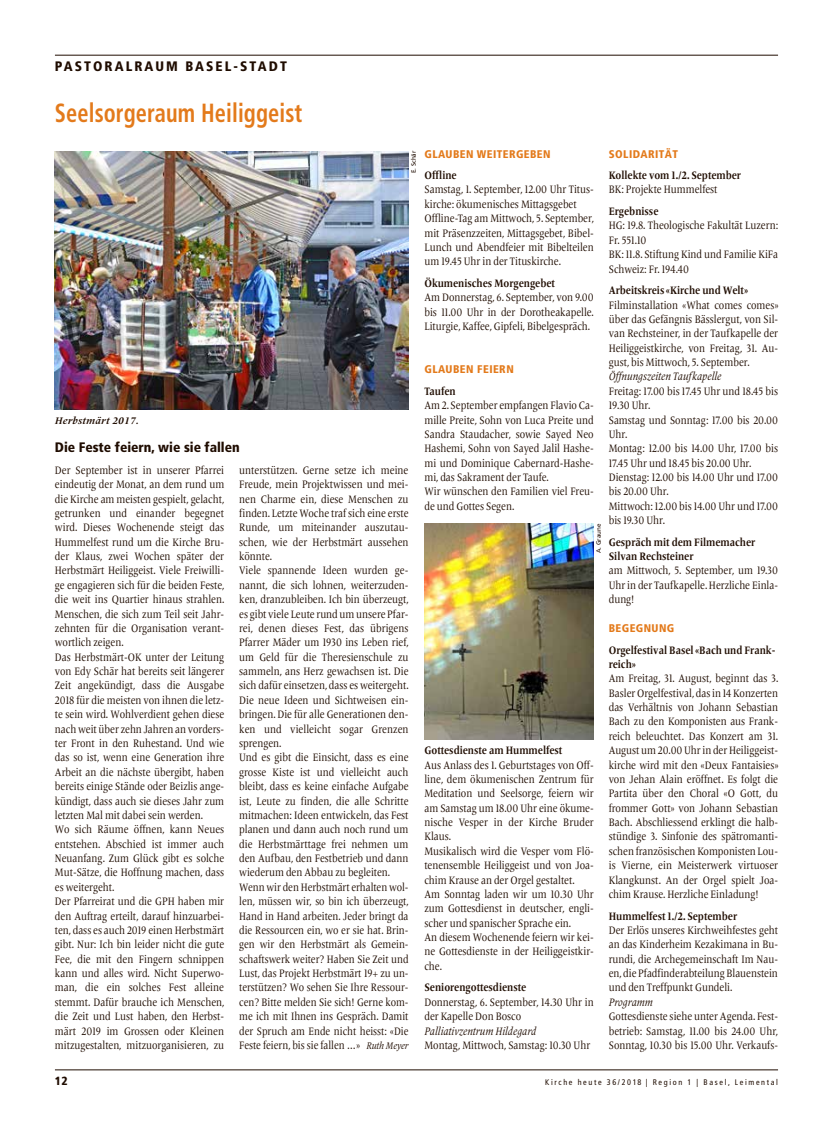
<style>
.page{position:relative;width:833px;height:1134px;background:#fff}
.page>*{position:absolute;margin:0;border:0;box-sizing:border-box;transform-origin:0 0}
.t1{font:700 condensed 26.25px "Frutiger";letter-spacing:.005em;color:#e37a1b;scale:.85 1}
.t2{font:900 condensed 13.75px "Frutiger";color:#1f0c00}
.t3{font:900 condensed 13.75px "Frutiger";letter-spacing:.15em;color:#1f0c00}
.t4{font:900 condensed 11.88px "Frutiger";color:#1f0c00}
.t5{font:11.25px/14.4px "Frutiger Serif LT Pro";color:#1f0c00;scale:.85 1}
.t6{font:700 11.25px/14.4px "Frutiger Serif LT Pro";color:#1f0c00;scale:.85 1}
.t7{font:italic 11.25px "Frutiger Serif LT Pro";color:#1f0c00;scale:.85 1}
.t8{font:900 condensed 11.12px "Frutiger";letter-spacing:.04em;color:#e37a1b}
.t9{font:italic 700 10px "Frutiger Serif LT Pro";letter-spacing:.025em;color:#1f0c00}
.t10{font:condensed 8.12px "Frutiger";letter-spacing:.2em;color:#1f0c00}
.t11{font:6.25px "Frutiger";color:#1f0c00}
.s1{font-style:italic;font-size:10px}
</style>
<div class="page">
<hr style="left:55px;top:1070px;width:723px;height:1px;background:#1f0c00">
<hr style="left:55px;top:55px;width:723px;height:1px;background:#1f0c00">
<img style="left:55px;top:151px;width:353px;height:258px">
<img style="left:424px;top:523px;width:169px;height:216px">
<p class="t3" style="left:55px;top:58px;width:233px">PASTORALRAUM BASEL-STADT</p>
<h1 class="t1" style="left:55px;top:97px;width:293px">Seelsorgeraum Heiliggeist</h1>
<p class="t11" style="left:410px;top:173px;width:24px;rotate:-90deg">E. Schär</p>
<p class="t9" style="left:55px;top:414px;width:85px">Herbstmärt 2017.</p>
<p class="t2" style="left:55px;top:439px;width:186px">Die Feste feiern, wie sie fallen</p>
<p class="t5" style="left:55px;top:463px;width:201px">Der September ist in unserer Pfarrei eindeutig der Monat, an dem rund um die Kirche am meisten gespielt, gelacht, getrunken und einander begegnet wird. Dieses Wochenende steigt das Hummelfest rund um die Kirche Bru&shy;der Klaus, zwei Wochen später der Herbstmärt Heiliggeist. Viele Freiwilli&shy;ge engagieren sich für die beiden Feste, die weit ins Quartier hinaus strahlen.<br>Menschen, die sich zum Teil seit Jahr&shy;zehnten für die Organisation verant&shy;wortlich zeigen.<br>Das Herbstmärt-OK unter der Leitung von Edy Schär hat bereits seit längerer Zeit angekündigt, dass die Ausgabe 2018 für die meisten von ihnen die letz&shy;te sein wird. Wohlverdient gehen diese nach weit über zehn Jahren an vorders&shy;ter Front in den Ruhestand. Und wie das so ist, wenn eine Generation ihre Arbeit an die nächste übergibt, haben bereits einige Stände oder Beizlis ange&shy;kündigt, dass auch sie dieses Jahr zum letzten Mal mit dabei sein werden.<br>Wo sich Räume öffnen, kann Neues entstehen. Abschied ist immer auch Neuanfang. Zum Glück gibt es solche Mut-Sätze, die Hoffnung machen, dass es weitergeht.<br>Der Pfarreirat und die GPH haben mir den Auftrag erteilt, darauf hinzuarbei&shy;ten, dass es auch 2019 einen Herbstmärt gibt. Nur: Ich bin leider nicht die gute Fee, die mit den Fingern schnippen kann und alles wird. Nicht Superwo&shy;man, die ein solches Fest alleine stemmt. Dafür brauche ich Menschen, die Zeit und Lust haben, den Herbst&shy;märt 2019 im Grossen oder Kleinen mitzugestalten, mitzuorganisieren, zu</p>
<p class="t5" style="left:239px;top:463px;width:201px">unterstützen. Gerne setze ich meine Freude, mein Projektwissen und mei&shy;nen Charme ein, diese Menschen zu finden. Letzte Woche traf sich eine erste Runde, um miteinander auszutau&shy;schen, wie der Herbstmärt aussehen könnte.<br>Viele spannende Ideen wurden ge&shy;nannt, die sich lohnen, weiterzuden&shy;ken, dranzubleiben. Ich bin überzeugt, es gibt viele Leute rund um unsere Pfar&shy;rei, denen dieses Fest, das übrigens Pfarrer Mäder um 1930 ins Leben rief, um Geld für die Theresienschule zu sammeln, ans Herz gewachsen ist. Die sich dafür einsetzen, dass es weitergeht.<br>Die neue Ideen und Sichtweisen ein&shy;bringen. Die für alle Generationen den&shy;ken und vielleicht sogar Grenzen sprengen.<br>Und es gibt die Einsicht, dass es eine grosse Kiste ist und vielleicht auch bleibt, dass es keine einfache Aufgabe ist, Leute zu finden, die alle Schritte mitmachen: Ideen entwickeln, das Fest planen und dann auch noch rund um die Herbstmärttage frei nehmen um den Aufbau, den Festbetrieb und dann wiederum den Abbau zu begleiten.<br>Wenn wir den Herbstmärt erhalten wol&shy;len, müssen wir, so bin ich überzeugt, Hand in Hand arbeiten. Jeder bringt da die Ressourcen ein, wo er sie hat. Brin&shy;gen wir den Herbstmärt als Gemein&shy;schaftswerk weiter? Haben Sie Zeit und Lust, das Projekt Herbstmärt 19+ zu un&shy;terstützen? Wo sehen Sie Ihre Ressour&shy;cen? Bitte melden Sie sich! Gerne kom&shy;me ich mit Ihnen ins Gespräch. Damit der Spruch am Ende nicht heisst: «Die Feste feiern, bis sie fallen …» <span class="s1">Ruth Meyer</span></p>
<p class="t8" style="left:609px;top:147px;width:71px">SOLIDARITÄT</p>
<p class="t6" style="left:609px;top:168px;width:157px">Kollekte vom 1./2. September</p>
<p class="t5" style="left:609px;top:183px;width:130px">BK: Projekte Hummelfest</p>
<p class="t6" style="left:609px;top:204px;width:60px">Ergebnisse</p>
<p class="t5" style="left:609px;top:219px;width:201px">HG: 19.8. Theologische Fakultät Luzern:<br>Fr. 551.10<br>BK: 11.8. Stiftung Kind und Familie KiFa<br>Schweiz: Fr. 194.40</p>
<p class="t6" style="left:609px;top:283px;width:166px">Arbeitskreis «Kirche und Welt»</p>
<p class="t5" style="left:609px;top:298px;width:201px;text-align:justify">Filminstallation «What comes comes» über das Gefängnis Bässlergut, von Sil&shy;van Rechsteiner, in der Taufkapelle der Heiliggeistkirche, von Freitag, 31. Au&shy;gust, bis Mittwoch, 5. September.</p>
<p class="t7" style="left:609px;top:370px;width:134px">Öffnungszeiten Taufkapelle</p>
<p class="t5" style="left:609px;top:384px;width:201px">Freitag: 17.00 bis 17.45 Uhr und 18.45 bis<br>19.30 Uhr.<br>Samstag und Sonntag: 17.00 bis 20.00<br>Uhr.<br>Montag: 12.00 bis 14.00 Uhr, 17.00 bis<br>17.45 Uhr und 18.45 bis 20.00 Uhr.<br>Dienstag: 12.00 bis 14.00 Uhr und 17.00 bis 20.00 Uhr.<br>Mittwoch: 12.00 bis 14.00 Uhr und 17.00 bis 19.30 Uhr.</p>
<p class="t6" style="left:609px;top:535px;width:174px">Gespräch mit dem Filmemacher<br>Silvan Rechsteiner</p>
<p class="t5" style="left:609px;top:564px;width:201px;text-align:justify">am Mittwoch, 5. September, um 19.30<br>Uhr in der Taufkapelle. Herzliche Einla&shy;dung!</p>
<p class="t8" style="left:609px;top:621px;width:67px">BEGEGNUNG</p>
<p class="t6" style="left:609px;top:643px;width:197px">Orgelfestival Basel «Bach und Frank&shy;reich»</p>
<p class="t5" style="left:609px;top:671px;width:201px;text-align:justify">Am Freitag, 31. August, beginnt das 3.<br>Basler Orgelfestival, das in 14 Konzerten das Verhältnis von Johann Sebastian Bach zu den Komponisten aus Frank&shy;reich beleuchtet. Das Konzert am 31.<br>August um 20.00 Uhr in der Heiliggeist&shy;kirche wird mit den «Deux Fantaisies» von Jehan Alain eröffnet. Es folgt die Partita über den Choral «O Gott, du frommer Gott» von Johann Sebastian Bach. Abschliessend erklingt die halb&shy;stündige 3. Sinfonie des spätromanti&shy;schen französischen Komponisten Lou&shy;is Vierne, ein Meisterwerk virtuoser Klangkunst. An der Orgel spielt Joa&shy;chim Krause. Herzliche Einladung!</p>
<p class="t6" style="left:609px;top:909px;width:153px">Hummelfest 1./2. September</p>
<p class="t5" style="left:609px;top:923px;width:201px;text-align:justify">Der Erlös unseres Kirchweihfestes geht an das Kinderheim Kezakimana in Bu&shy;rundi, die Archegemeinschaft Im Nau&shy;en, die Pfadfinderabteilung Blauenstein und den Treffpunkt Gundeli.</p>
<p class="t7" style="left:609px;top:995px;width:53px">Programm</p>
<p class="t5" style="left:609px;top:1009px;width:201px;text-align:justify">Gottesdienste siehe unter Agenda. Fest&shy;betrieb: Samstag, 11.00 bis 24.00 Uhr, Sonntag, 10.30 bis 15.00 Uhr. Verkaufs-</p>
<p class="t8" style="left:424px;top:147px;width:128px">GLAUBEN WEITERGEBEN</p>
<p class="t6" style="left:424px;top:168px;width:40px">Offline</p>
<p class="t5" style="left:424px;top:183px;width:201px">Samstag, 1. September, 12.00 Uhr Titus&shy;kirche: ökumenisches Mittagsgebet Offline-Tag am Mittwoch, 5. September, mit Präsenzzeiten, Mittagsgebet, Bibel-Lunch und Abendfeier mit Bibelteilen um 19.45 Uhr in der Tituskirche.</p>
<p class="t6" style="left:424px;top:276px;width:155px">Ökumenisches Morgengebet</p>
<p class="t5" style="left:424px;top:290px;width:201px;text-align:justify">Am Donnerstag, 6. September, von 9.00 bis 11.00 Uhr in der Dorotheakapelle.<br>Liturgie, Kaffee, Gipfeli, Bibelgespräch.</p>
<p class="t8" style="left:424px;top:363px;width:91px">GLAUBEN FEIERN</p>
<p class="t6" style="left:424px;top:384px;width:38px">Taufen</p>
<p class="t5" style="left:424px;top:398px;width:201px">Am 2. September empfangen Flavio Ca&shy;mille Preite, Sohn von Luca Preite und Sandra Staudacher, sowie Sayed Neo Hashemi, Sohn von Sayed Jalil Hashe&shy;mi und Dominique Cabernard-Hashe&shy;mi, das Sakrament der Taufe.<br>Wir wünschen den Familien viel Freu&shy;de und Gottes Segen.</p>
<p class="t11" style="left:595px;top:553px;width:31px;rotate:-90deg">A. Graune</p>
<p class="t6" style="left:424px;top:743px;width:164px">Gottesdienste am Hummelfest</p>
<p class="t5" style="left:424px;top:758px;width:201px">Aus Anlass des 1. Geburtstages von Off&shy;line, dem ökumenischen Zentrum für<br>Meditation und Seelsorge, feiern wir am Samstag um 18.00 Uhr eine ökume&shy;nische Vesper in der Kirche Bruder<br>Klaus.<br>Musikalisch wird die Vesper vom Flö&shy;tenensemble Heiliggeist und von Joa&shy;chim Krause an der Orgel gestaltet.<br>Am Sonntag laden wir um 10.30 Uhr zum Gottesdienst in deutscher, engli&shy;scher und spanischer Sprache ein.<br>An diesem Wochenende feiern wir kei&shy;ne Gottesdienste in der Heiliggeistkir&shy;che.</p>
<p class="t6" style="left:424px;top:980px;width:121px">Seniorengottesdienste</p>
<p class="t5" style="left:424px;top:995px;width:201px">Donnerstag, 6. September, 14.30 Uhr in der Kapelle Don Bosco</p>
<p class="t7" style="left:424px;top:1024px;width:133px">Palliativzentrum Hildegard</p>
<p class="t5" style="left:424px;top:1038px;width:196px">Montag, Mittwoch, Samstag: 10.30 Uhr</p>
<p class="t4" style="left:55px;top:1074px;width:14px">12</p>
<p class="t10" style="left:545px;top:1077px;width:234px">Kirche heute 36/2018 | Region 1 | Basel, Leimental</p>
</div>
